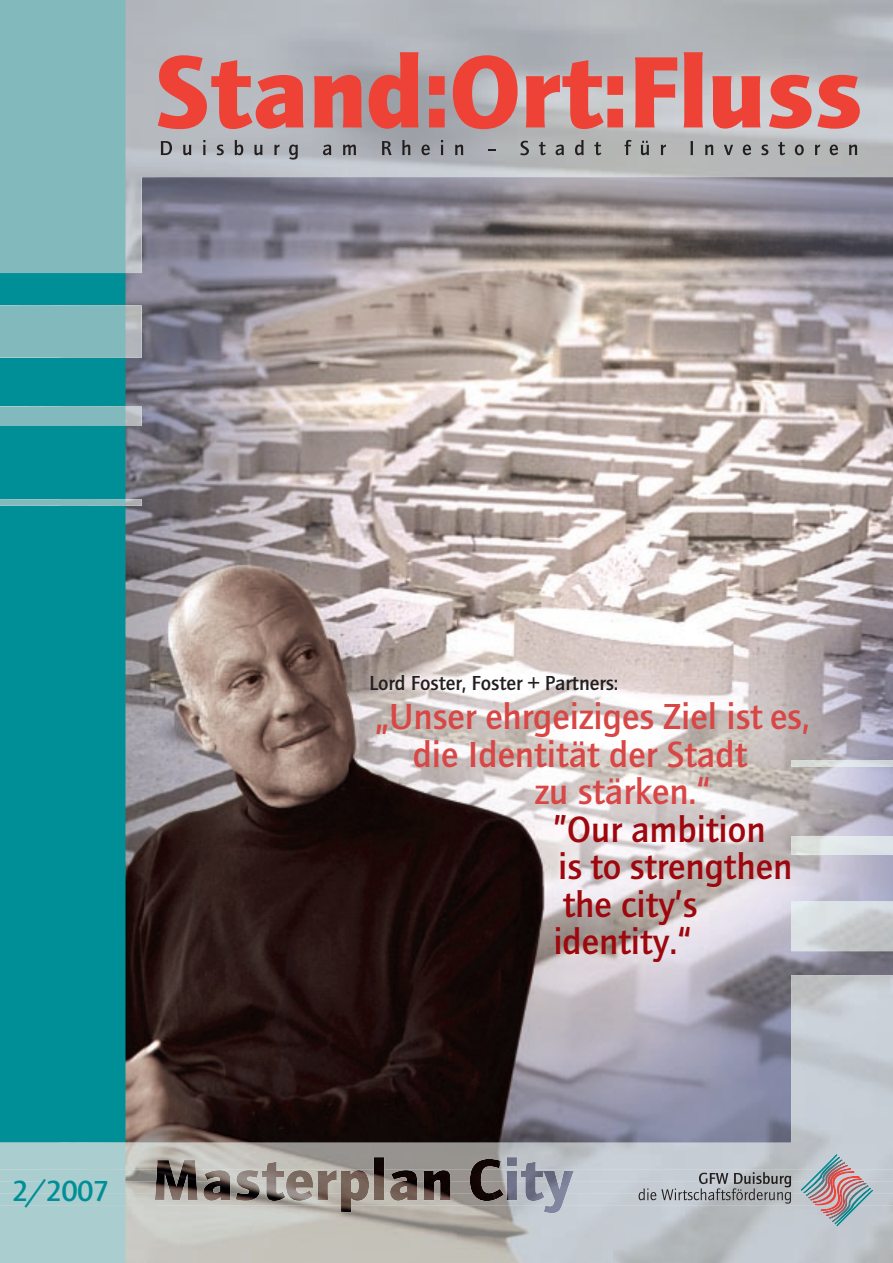
<style>
.page{position:relative;width:893px;height:1263px;background:#fff}
.page>*{position:absolute;margin:0;border:0;box-sizing:border-box;transform-origin:0 0}
.t1{font:700 37.5px "Quay Itc T";color:#d84746}
.t2{font:700 37.5px/37.5px "Quay Itc T";color:#9d070d}
.t3{font:700 30px "Quay Itc T";color:#008f97}
.t4{font:700 21px "Quay Itc T";color:#231f20}
</style>
<div class="page">
<img style="left:125px;top:273px;width:768px;height:702px">
<div style="left:0;top:0;width:125px;height:1263px;background:#008f97"></div>
<svg style="left:125px;top:0;width:768px;height:273px;background:#a1a1a7"></svg>
<div style="left:0;top:0;width:125px;height:273px;background:#82b9bd"></div>
<svg style="left:125px;top:306px;width:17px;height:52px"></svg>
<div style="left:0;top:306px;width:125px;height:52px;background:#82b9bd"></div>
<svg style="left:125px;top:499px;width:17px;height:7px"></svg>
<div style="left:0;top:499px;width:125px;height:7px;background:#82b9bd"></div>
<div style="left:0;top:406px;width:142px;height:20px;background:linear-gradient(to bottom,#c7cdd4,#b0b2b6)"></div>
<div style="left:0;top:406px;width:125px;height:20px;background:#82b9bd"></div>
<div style="left:0;top:1205px;width:125px;height:58px;background:#aaced0"></div>
<svg style="left:125px;top:975px;width:768px;height:178px;background:#696268"></svg>
<svg style="left:0;top:1142px;width:125px;height:11px"></svg>
<svg style="left:161px;top:141px;width:11px;height:14px"></svg>
<svg style="left:183px;top:145px;width:8px;height:10px"></svg>
<svg style="left:203px;top:140px;width:3px;height:15px"></svg>
<svg style="left:217px;top:145px;width:7px;height:10px"></svg>
<svg style="left:235px;top:140px;width:8px;height:15px"></svg>
<svg style="left:254px;top:145px;width:8px;height:10px"></svg>
<svg style="left:274px;top:145px;width:5px;height:10px"></svg>
<svg style="left:289px;top:145px;width:9px;height:15px"></svg>
<svg style="left:323px;top:145px;width:8px;height:10px"></svg>
<svg style="left:343px;top:145px;width:13px;height:10px"></svg>
<svg style="left:382px;top:141px;width:10px;height:14px"></svg>
<svg style="left:402px;top:140px;width:8px;height:15px"></svg>
<svg style="left:421px;top:145px;width:9px;height:10px"></svg>
<svg style="left:441px;top:140px;width:2px;height:15px"></svg>
<svg style="left:455px;top:145px;width:8px;height:10px"></svg>
<svg style="left:520px;top:141px;width:9px;height:14px"></svg>
<svg style="left:539px;top:142px;width:7px;height:13px"></svg>
<svg style="left:556px;top:145px;width:8px;height:10px"></svg>
<svg style="left:575px;top:140px;width:9px;height:15px"></svg>
<svg style="left:594px;top:142px;width:7px;height:13px"></svg>
<svg style="left:624px;top:140px;width:8px;height:15px"></svg>
<svg style="left:641px;top:141px;width:8px;height:14px"></svg>
<svg style="left:661px;top:145px;width:5px;height:10px"></svg>
<svg style="left:690px;top:141px;width:3px;height:14px"></svg>
<svg style="left:705px;top:145px;width:8px;height:10px"></svg>
<svg style="left:724px;top:145px;width:9px;height:10px"></svg>
<svg style="left:743px;top:145px;width:8px;height:10px"></svg>
<svg style="left:761px;top:145px;width:7px;height:10px"></svg>
<svg style="left:778px;top:142px;width:7px;height:13px"></svg>
<svg style="left:795px;top:145px;width:9px;height:10px"></svg>
<svg style="left:815px;top:145px;width:5px;height:10px"></svg>
<svg style="left:830px;top:145px;width:8px;height:10px"></svg>
<svg style="left:849px;top:145px;width:8px;height:10px"></svg>
<svg style="left:158px;top:55px;width:146px;height:74px;background:#d37b78"></svg>
<svg style="left:314px;top:75px;width:48px;height:52px;background:#df5750"></svg>
<svg style="left:369px;top:52px;width:50px;height:77px;background:#d36560"></svg>
<svg style="left:429px;top:76px;width:16px;height:51px"></svg>
<svg style="left:453px;top:55px;width:65px;height:74px;background:#d5706b"></svg>
<svg style="left:526px;top:60px;width:97px;height:69px;background:#d4807c"></svg>
<svg style="left:635px;top:57px;width:42px;height:70px;background:#de726d"></svg>
<svg style="left:684px;top:52px;width:19px;height:75px"></svg>
<svg style="left:712px;top:76px;width:48px;height:53px;background:#e65f58"></svg>
<svg style="left:769px;top:75px;width:42px;height:54px;background:#e16f69"></svg>
<svg style="left:817px;top:75px;width:43px;height:54px;background:#df706b"></svg>
<img style="left:791px;top:901px;width:102px;height:50px">
<img style="left:791px;top:760px;width:102px;height:6px">
<img style="left:791px;top:836px;width:102px;height:19px">
<svg style="left:0;top:1153px;width:893px;height:74px;background:#aaaeaf"></svg>
<p class="t3" style="left:12px;top:1179px;width:99px">2/2007</p>
<p class="t4" style="left:369px;top:675px;width:251px">Lord Foster, Foster + Partners:</p>
<p class="t1" style="left:375px;top:702px;width:436px">„Unser ehrgeiziges Ziel ist es,</p>
<p class="t1" style="left:413px;top:740px;width:336px">die Identität der Stadt</p>
<p class="t1" style="left:535px;top:777px;width:177px">zu stärken.“</p>
<p class="t2" style="left:553px;top:814px;width:240px">”Our ambition is to strengthen the city’s identity.“</p>
</div>
